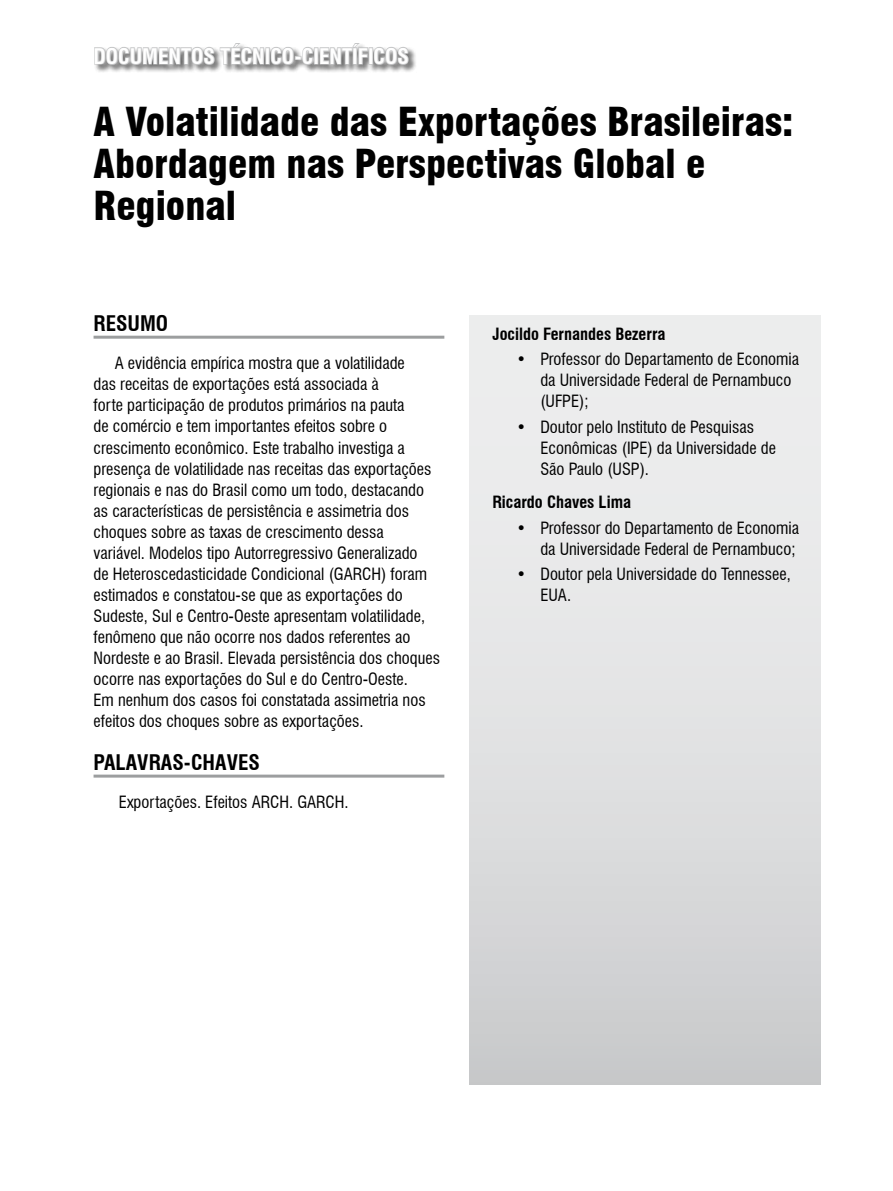
<style>
.page{position:relative;width:893px;height:1191px;background:#fff}
.page>*{position:absolute;margin:0;border:0;box-sizing:border-box;transform-origin:0 0}
.t1{font:900 condensed 39px/42px "Swiss 721 BT";color:#000}
.t2{font:700 condensed 21px "Swiss 721 BT";color:#fff}
.t3{font:700 condensed 21px "Swiss 721 BT";color:#000}
.t4{font:condensed 16.5px/21px "Swiss 721 BT";color:#000}
.t5{font:700 condensed 16.5px "Swiss 721 BT";color:#000}
</style>
<div class="page">
<div style="left:470px;top:315px;width:351px;height:769px;background:linear-gradient(to bottom,#f3f3f4,#cdced0)"></div>
<div style="left:94px;top:43px;width:324px;height:31px;background:#000;opacity:.6"></div>
<svg style="left:94px;top:43px;width:316px;height:25px"></svg>
<hr style="left:94px;top:336px;width:350px;height:3px;background:#9c9e9f">
<hr style="left:94px;top:774px;width:350px;height:3px;background:#9c9e9f">
<p class="t2" style="left:94px;top:44px;width:317px">DOCUMENTOS TÉCNICO-CIENTÍFICOS</p>
<h1 class="t1" style="left:94px;top:101px;width:701px">A Volatilidade das Exportações Brasileiras:<br>Abordagem nas Perspectivas Global e<br>Regional</h1>
<p class="t3" style="left:94px;top:311px;width:76px">RESUMO</p>
<p class="t4" style="left:94px;top:353px;width:348px;text-indent:21px">A evidência empírica mostra que a volatilidade<br>das receitas de exportações está associada à<br>forte participação de produtos primários na pauta<br>de comércio e tem importantes efeitos sobre o crescimento econômico. Este trabalho investiga a presença de volatilidade nas receitas das exportações regionais e nas do Brasil como um todo, destacando as características de persistência e assimetria dos choques sobre as taxas de crescimento dessa<br>variável. Modelos tipo Autorregressivo Generalizado<br>de Heteroscedasticidade Condicional (GARCH) foram estimados e constatou-se que as exportações do Sudeste, Sul e Centro-Oeste apresentam volatilidade, fenômeno que não ocorre nos dados referentes ao Nordeste e ao Brasil. Elevada persistência dos choques ocorre nas exportações do Sul e do Centro-Oeste.<br>Em nenhum dos casos foi constatada assimetria nos efeitos dos choques sobre as exportações.</p>
<p class="t3" style="left:94px;top:750px;width:168px">PALAVRAS-CHAVES</p>
<p class="t4" style="left:119px;top:792px;width:231px">Exportações. Efeitos ARCH. GARCH.</p>
<p class="t5" style="left:492px;top:324px;width:175px">JOCILDO FERNANDES BEZERRA</p>
<p class="t4" style="left:540px;top:349px;width:260px;text-indent:-24px">• Professor do Departamento de Economia da Universidade Federal de Pernambuco (UFPE);</p>
<p class="t4" style="left:540px;top:416px;width:237px;text-indent:-24px">• Doutor pelo Instituto de Pesquisas<br>Econômicas (IPE) da Universidade de<br>São Paulo (USP).</p>
<p class="t5" style="left:492px;top:492px;width:140px">RICARDO CHAVES LIMA</p>
<p class="t4" style="left:516px;top:517px;width:284px;text-align:right">• Professor do Departamento de Economia da Universidade Federal de Pernambuco;</p>
<p class="t4" style="left:540px;top:563px;width:252px;text-indent:-24px">• Doutor pela Universidade do Tennessee,<br>EUA.</p>
</div>
